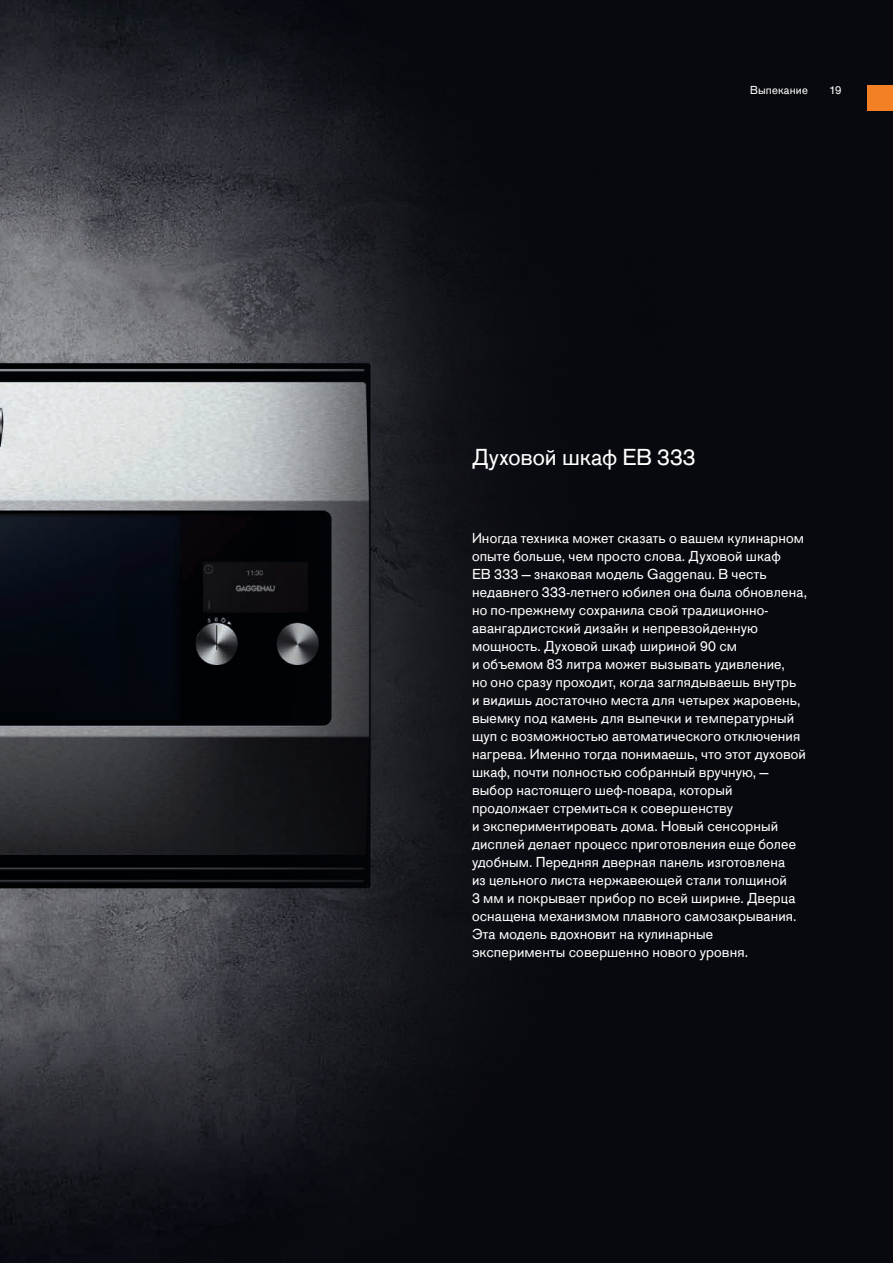
<style>
.page{position:relative;width:893px;height:1263px;background:#fff}
.page>*{position:absolute;margin:0;border:0;box-sizing:border-box;transform-origin:0 0}
.t1{font:24px "Gaggenau";color:#fff}
.t2{font:15px/18px "Gaggenau";letter-spacing:.01em;color:#fff}
.t3{font:12px "Gaggenau";letter-spacing:.015em;color:#fff}
</style>
<div class="page">
<img style="left:0;top:0;width:893px;height:1263px">
<div style="left:867px;top:85px;width:26px;height:26px;background:#f48026"></div>
<p class="t3" style="left:750px;top:83px;width:59px">Выпекание</p>
<p class="t3" style="left:829px;top:83px;width:14px">19</p>
<h1 class="t1" style="left:472px;top:442px;width:225px">Духовой шкаф ЕВ 333</h1>
<p class="t2" style="left:472px;top:529px;width:336px">Иногда техника может сказать о вашем кулинарном опыте больше, чем просто слова. Духовой шкаф<br>EB 333 — знаковая модель Gaggenau. В честь недавнего 333-летнего юбилея она была обновлена, но по-прежнему сохранила свой традиционно&shy;авангардистский дизайн и непревзойденную мощность. Духовой шкаф шириной 90 см<br>и объемом 83 литра может вызывать удивление,<br>но оно сразу проходит, когда заглядываешь внутрь и видишь достаточно места для четырех жаровень, выемку под камень для выпечки и температурный щуп с возможностью автоматического отключения нагрева. Именно тогда понимаешь, что этот духовой шкаф, почти полностью собранный вручную, — выбор настоящего шеф-повара, который продолжает стремиться к совершенству<br>и экспериментировать дома. Новый сенсорный дисплей делает процесс приготовления еще более удобным. Передняя дверная панель изготовлена<br>из цельного листа нержавеющей стали толщиной<br>3 мм и покрывает прибор по всей ширине. Дверца оснащена механизмом плавного самозакрывания.<br>Эта модель вдохновит на кулинарные эксперименты совершенно нового уровня.</p>
</div>
